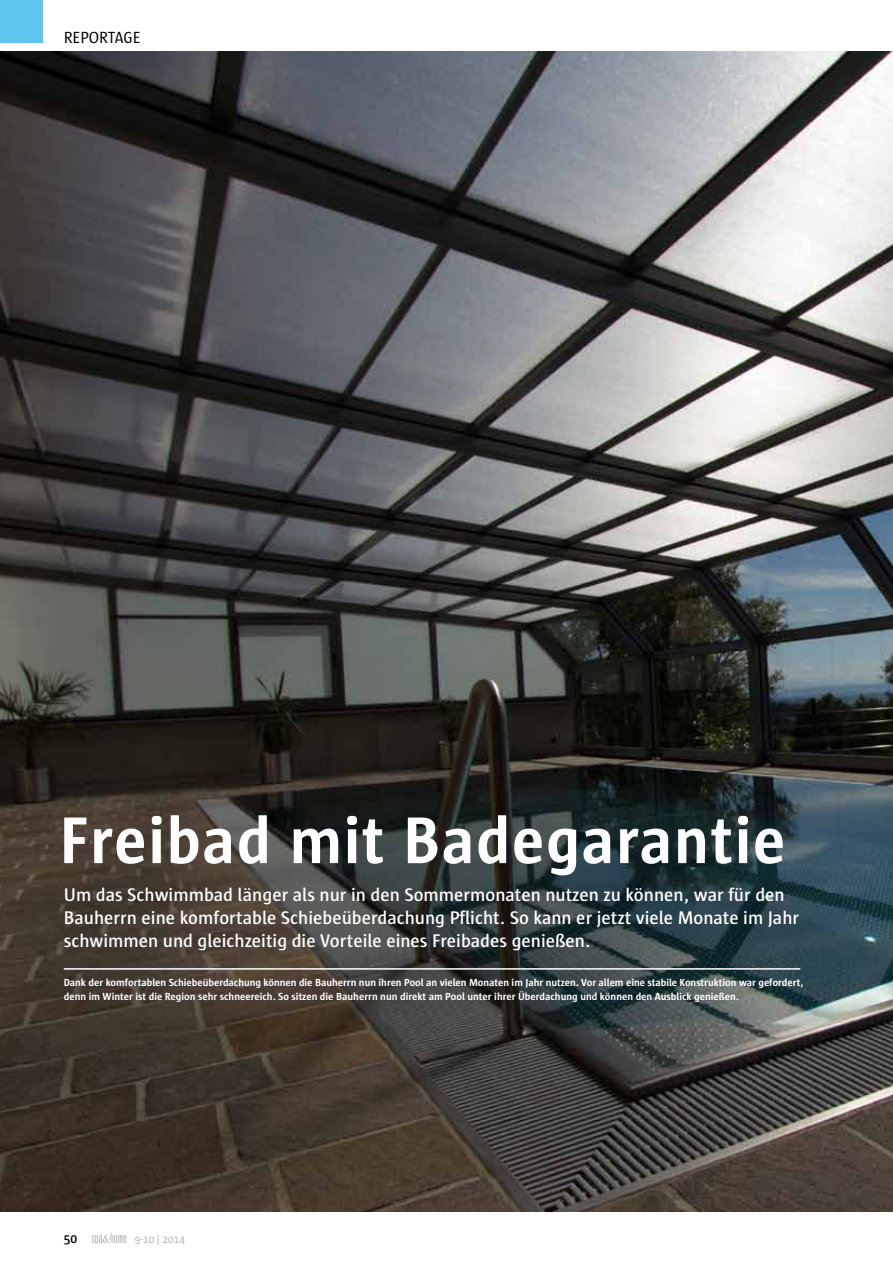
<style>
.page{position:relative;width:893px;height:1263px;background:#fff}
.page>*{position:absolute;margin:0;border:0;box-sizing:border-box;transform-origin:0 0}
.t1{font:700 67.5px "Sun";letter-spacing:.025em;color:#fff;scale:.95 1}
.t2{font:600 18.75px/23.2px "Sun";color:#fff}
.t3{font:16.5px "Sun";color:#000}
.t4{font:600 13.5px "Sun";color:#000}
.t5{font:11.25px "Sun";color:#b1b3b4}
.t6{font:700 10.5px/14.1px "Sun";letter-spacing:-.005em;color:#fff}
</style>
<div class="page">
<div style="left:0;top:0;width:43px;height:43px;background:#5ec5ed"></div>
<svg style="left:92px;top:1233px;width:34px;height:11px"></svg>
<img style="left:0;top:51px;width:893px;height:1161px">
<hr style="left:64px;top:968px;width:736px;height:2px;background:#fff">
<h3 class="t3" style="left:64px;top:28px;width:78px">REPORTAGE</h3>
<h1 class="t1" style="left:60px;top:803px;width:766px">Freibad mit Badegarantie</h1>
<p class="t2" style="left:64px;top:883px;width:737px">Um das Schwimmbad länger als nur in den Sommermonaten nutzen zu können, war für den<br>Bauherrn eine komfortable Schiebeüberdachung Pflicht. So kann er jetzt viele Monate im Jahr schwimmen und gleichzeitig die Vorteile eines Freibades genießen.</p>
<p class="t6" style="left:64px;top:975px;width:741px">Dank der komfortablen Schiebeüberdachung können die Bauherrn nun ihren Pool an vielen Monaten im Jahr nutzen. Vor allem eine stabile Konstruktion war gefordert, denn im Winter ist die Region sehr schneereich. So sitzen die Bauherrn nun direkt am Pool unter ihrer Überdachung und können den Ausblick genießen.</p>
<p class="t4" style="left:64px;top:1231px;width:15px">50</p>
<p class="t5" style="left:135px;top:1233px;width:52px">9-10 | 2014</p>
</div>
